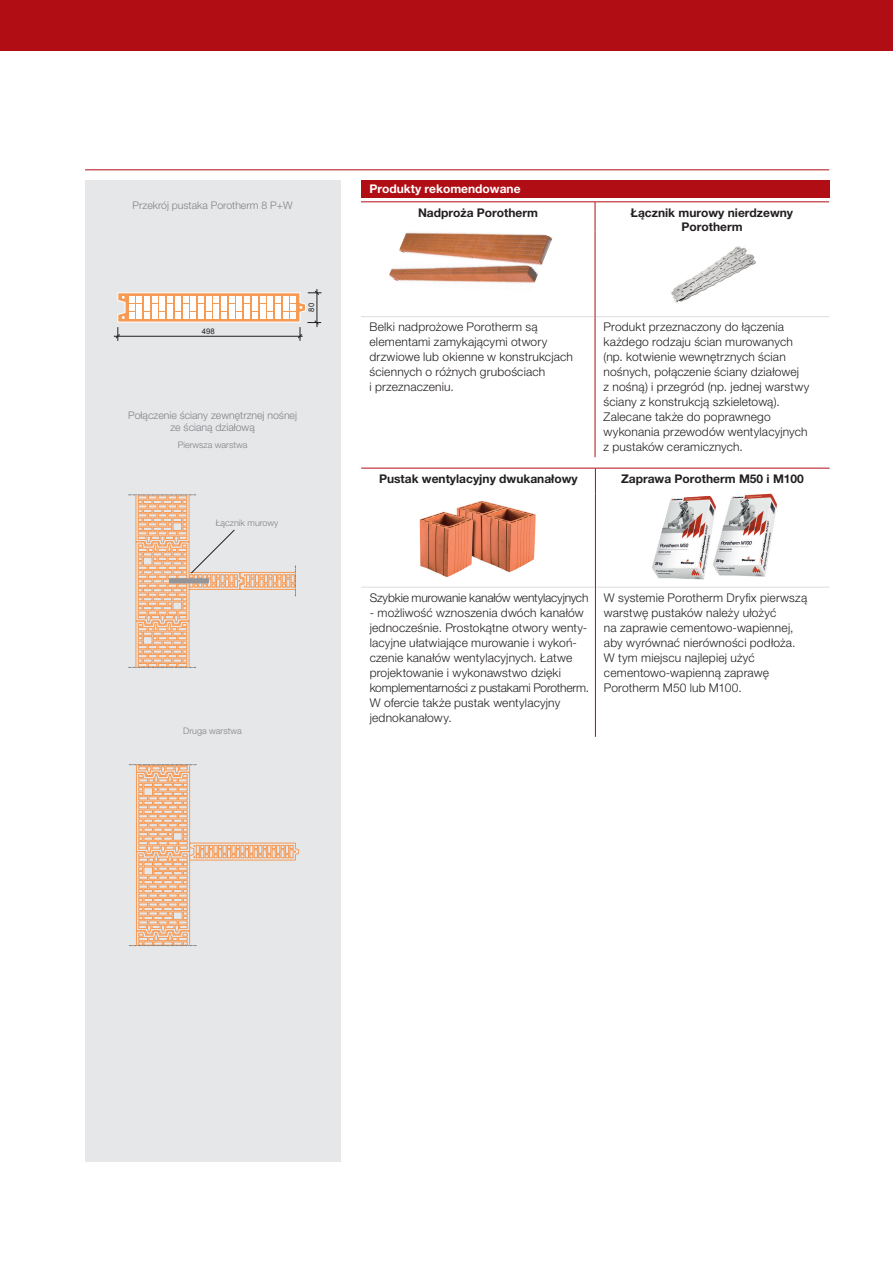
<style>
.page{position:relative;width:893px;height:1263px;background:#fff}
.page>*{position:absolute;margin:0;border:0;box-sizing:border-box;transform-origin:0 0}
.basic{font:300 12px/15px "Helvetica Neue LT Pro";letter-spacing:.015em;color:#231f20}
.t1{font:700 12px/14.4px "Helvetica Neue LT Pro";color:#231f20;text-align:center}
.basic-2{font:300 12px "Helvetica Neue LT Pro";letter-spacing:-.015em;color:#231f20}
.t2{font:700 12px "Helvetica Neue LT Pro";color:#fff}
.t3{font:300 10.5px/12.6px "Helvetica Neue LT Pro";color:#808285;text-align:center}
.t4{font:300 9px "Helvetica Neue LT Pro";color:#808285}
.t5{font:7.8px "Arial";color:#231f20}
</style>
<div class="page">
<div style="left:0;top:0;width:893px;height:51px;background:#b00d15"></div>
<div style="left:85px;top:181px;width:255px;height:981px;background:#e6e7e9"></div>
<hr style="left:85px;top:170px;width:744px;height:1px;background:#b00d15">
<hr style="left:114px;top:336px;width:189px;height:1px;background:#231f20">
<hr style="left:317px;top:289px;width:1px;height:38px;background:#231f20">
<svg style="left:116px;top:291px;width:205px;height:50px"></svg>
<div style="left:129px;top:296px;width:6px;height:7px;background:#fff"></div>
<svg style="left:129px;top:764px;width:170px;height:182px"></svg>
<div style="left:213px;top:901px;width:12px;height:13px;background:#e6e7e9"></div>
<svg style="left:129px;top:495px;width:167px;height:173px"></svg>
<hr style="left:361px;top:316px;width:234px;height:1px;background:#dcdddf">
<hr style="left:595px;top:316px;width:234px;height:1px;background:#dcdddf">
<hr style="left:361px;top:202px;width:234px;height:1px;background:#b00d15">
<hr style="left:595px;top:202px;width:234px;height:1px;background:#b00d15">
<hr style="left:595px;top:202px;width:1px;height:30px;background:#b00d15">
<hr style="left:595px;top:232px;width:1px;height:85px;background:#b00d15">
<hr style="left:595px;top:317px;width:1px;height:140px;background:#b00d15">
<hr style="left:361px;top:587px;width:234px;height:1px;background:#dcdddf">
<hr style="left:596px;top:587px;width:234px;height:1px;background:#dcdddf">
<hr style="left:361px;top:468px;width:234px;height:1px;background:#b00d15">
<hr style="left:595px;top:468px;width:235px;height:1px;background:#b00d15">
<svg style="left:595px;top:468px;width:1px;height:26px"></svg>
<hr style="left:595px;top:494px;width:1px;height:93px;background:#b00d15">
<hr style="left:595px;top:587px;width:1px;height:150px;background:#b00d15">
<div style="left:361px;top:180px;width:468px;height:17px;background:#b00d15"></div>
<img style="left:652px;top:495px;width:60px;height:85px">
<img style="left:712px;top:493px;width:65px;height:84px">
<img style="left:419px;top:501px;width:117px;height:76px">
<img style="left:389px;top:266px;width:149px;height:17px">
<img style="left:399px;top:232px;width:154px;height:34px">
<img style="left:671px;top:246px;width:85px;height:57px">
<p class="t3" style="left:133px;top:199px;width:161px">Przekrój pustaka Porotherm 8 P+W</p>
<p class="t5" style="left:202px;top:326px;width:14px">498</p>
<p class="t5" style="left:306px;top:312px;width:10px;rotate:-90deg">80</p>
<p class="t3" style="left:128px;top:408px;width:170px">Połączenie ściany zewnętrznej nośnej ze ścianą działową</p>
<p class="t4" style="left:178px;top:440px;width:71px">Pierwsza warstwa</p>
<p class="t4" style="left:216px;top:517px;width:64px">Łącznik murowy</p>
<p class="t4" style="left:183px;top:725px;width:60px">Druga warstwa</p>
<p class="t2" style="left:369px;top:181px;width:153px">Produkty rekomendowane</p>
<p class="t1" style="left:418px;top:205px;width:121px">Nadproża Porotherm</p>
<p class="t1" style="left:631px;top:205px;width:164px">Łącznik murowy nierdzewny<br>Porotherm</p>
<p class="basic" style="left:369px;top:319px;width:205px">Belki nadprożowe Porotherm są elementami zamykającymi otwory drzwiowe lub okienne w konstrukcjach ściennych o różnych grubościach<br>i przeznaczeniu.</p>
<p class="basic" style="left:603px;top:319px;width:207px">Produkt przeznaczony do łączenia każdego rodzaju ścian murowanych (np. kotwienie wewnętrznych ścian nośnych, połączenie ściany działowej<br>z nośną) i przegród (np. jednej warstwy ściany z konstrukcją szkieletową).<br>Zalecane także do poprawnego wykonania przewodów wentylacyjnych z pustaków ceramicznych.</p>
<p class="t1" style="left:379px;top:471px;width:200px">Pustak wentylacyjny dwukanałowy</p>
<p class="t1" style="left:621px;top:471px;width:184px">Zaprawa Porotherm M50 i M100</p>
<p class="basic-2" style="left:370px;top:590px;width:220px">Szybkie murowanie kanałów wentylacyjnych</p>
<p class="basic" style="left:370px;top:605px;width:221px">- możliwość wznoszenia dwóch kanałów jednocześnie. Prostokątne otwory wenty&shy;lacyjne ułatwiające murowanie i wykoń&shy;czenie kanałów wentylacyjnych. Łatwe projektowanie i wykonawstwo dzięki komplementarności z pustakami Porotherm.</p>
<p class="basic" style="left:370px;top:695px;width:192px">W ofercie także pustak wentylacyjny jednokanałowy.</p>
<p class="basic" style="left:604px;top:590px;width:205px">W systemie Porotherm Dryfix pierwszą warstwę pustaków należy ułożyć<br>na zaprawie cementowo-wapiennej, aby wyrównać nierówności podłoża.<br>W tym miejscu najlepiej użyć cementowo-wapienną zaprawę<br>Porotherm M50 lub M100.</p>
</div>
